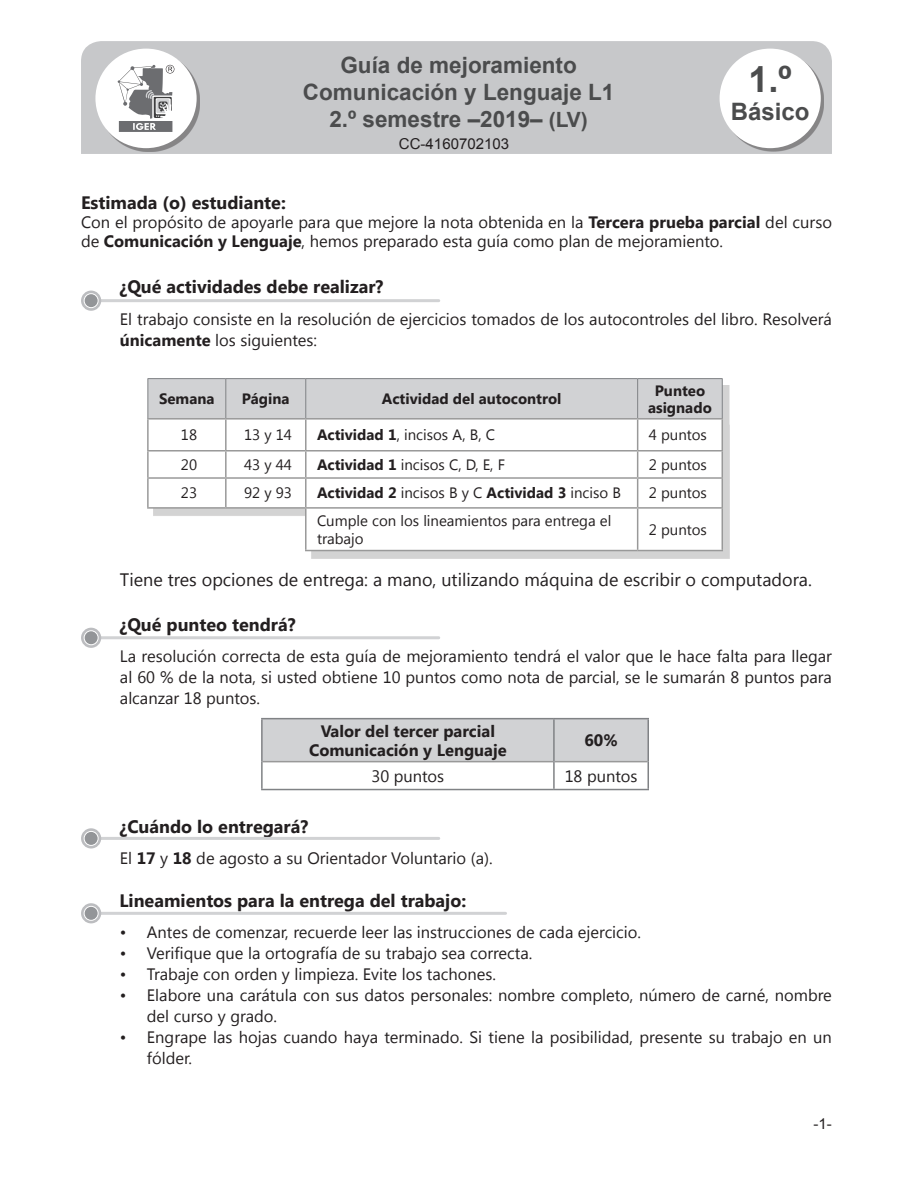
<style>
.page{position:relative;width:913px;height:1183px;background:#fff}
.page>*{position:absolute;margin:0;border:0;box-sizing:border-box;transform-origin:0 0}
.t1{font:700 36px "Arial";color:#4b4c4d}
.t2{font:700 24px "Arial";color:#4b4c4d}
.t3{font:700 22.5px/27px "Arial";color:#4b4c4d;text-align:center}
.t4{font:700 18px "Segoe UI";color:#231f20}
.t5{font:18px "Segoe UI";color:#231f20}
.t6{font:16.5px/21px "Segoe UI";color:#231f20}
.t7{font:700 16.5px/18.9px "Segoe UI";color:#231f20;text-align:center}
.t8{font:15px/18px "Segoe UI";color:#231f20}
.t9{font:700 15px/17.2px "Segoe UI";color:#231f20;text-align:center}
.t10{font:15px "Arial";color:#231f20}
.s1{font-size:21px}
.s2{font-weight:700}
.s3{font-weight:400}
</style>
<div class="page">
<div style="left:81px;top:41px;width:751px;height:113px;background:#c7c8ca"></div>
<div style="left:99px;top:52px;width:101px;height:100px;background:#231f20;opacity:.4"></div>
<div style="left:95px;top:49px;width:102px;height:99px;background:#fff;border-radius:50%"></div>
<svg style="left:118px;top:65px;width:56px;height:67px"></svg>
<div style="left:722px;top:52px;width:102px;height:99px;background:#231f20;opacity:.4"></div>
<div style="left:719px;top:49px;width:101px;height:99px;background:#fff;border-radius:50%"></div>
<hr style="left:99px;top:299px;width:340px;height:3px;background:#d1d2d4">
<svg style="left:81px;top:290px;width:20px;height:21px"></svg>
<div style="left:84px;top:294px;width:14px;height:14px;background:#939598;border-radius:50%"></div>
<div style="left:84px;top:293px;width:14px;height:15px;border:1px solid #fff;border-radius:50%"></div>
<div style="left:154px;top:385px;width:576px;height:173px;background:#231f20;opacity:.2"></div>
<div style="left:148px;top:379px;width:574px;height:39px;background:#d1d2d4"></div>
<svg style="left:148px;top:419px;width:573px;height:131px"></svg>
<hr style="left:147px;top:378px;width:79px;height:1px;background:#808285">
<hr style="left:147px;top:379px;width:1px;height:39px;background:#808285">
<hr style="left:226px;top:378px;width:80px;height:1px;background:#808285">
<hr style="left:225px;top:379px;width:1px;height:39px;background:#808285">
<hr style="left:306px;top:378px;width:331px;height:1px;background:#808285">
<hr style="left:305px;top:379px;width:1px;height:39px;background:#808285">
<hr style="left:637px;top:378px;width:85px;height:1px;background:#808285">
<hr style="left:637px;top:379px;width:1px;height:39px;background:#808285">
<hr style="left:722px;top:379px;width:1px;height:39px;background:#808285">
<hr style="left:147px;top:419px;width:2px;height:31px;background:#999">
<hr style="left:147px;top:451px;width:2px;height:26px;background:#999">
<hr style="left:305px;top:508px;width:1px;height:42px;background:#999">
<hr style="left:637px;top:508px;width:1px;height:42px;background:#999">
<hr style="left:305px;top:550px;width:332px;height:1px;background:#999">
<hr style="left:306px;top:450px;width:331px;height:1px;background:#999">
<hr style="left:147px;top:477px;width:79px;height:2px;background:#999">
<hr style="left:147px;top:479px;width:2px;height:28px;background:#999">
<hr style="left:226px;top:477px;width:80px;height:2px;background:#999">
<hr style="left:306px;top:477px;width:331px;height:2px;background:#999">
<svg style="left:305px;top:451px;width:1px;height:56px"></svg>
<svg style="left:637px;top:451px;width:1px;height:56px"></svg>
<hr style="left:147px;top:507px;width:79px;height:1px;background:#999">
<hr style="left:226px;top:507px;width:80px;height:1px;background:#999">
<hr style="left:306px;top:507px;width:331px;height:1px;background:#999">
<hr style="left:147px;top:418px;width:79px;height:1px;background:#999">
<hr style="left:226px;top:418px;width:80px;height:1px;background:#999">
<hr style="left:306px;top:418px;width:331px;height:1px;background:#999">
<hr style="left:637px;top:418px;width:86px;height:1px;background:#999">
<hr style="left:147px;top:450px;width:79px;height:1px;background:#999">
<hr style="left:226px;top:450px;width:80px;height:1px;background:#999">
<hr style="left:637px;top:450px;width:86px;height:1px;background:#999">
<hr style="left:637px;top:477px;width:86px;height:2px;background:#999">
<hr style="left:637px;top:507px;width:86px;height:1px;background:#999">
<hr style="left:637px;top:550px;width:86px;height:1px;background:#999">
<hr style="left:225px;top:419px;width:1px;height:31px;background:#999">
<hr style="left:305px;top:419px;width:1px;height:31px;background:#999">
<hr style="left:637px;top:419px;width:1px;height:31px;background:#999">
<hr style="left:721px;top:419px;width:2px;height:31px;background:#999">
<svg style="left:225px;top:451px;width:1px;height:56px"></svg>
<hr style="left:721px;top:451px;width:2px;height:26px;background:#999">
<hr style="left:721px;top:479px;width:2px;height:28px;background:#999">
<hr style="left:721px;top:508px;width:2px;height:42px;background:#999">
<hr style="left:99px;top:636px;width:340px;height:3px;background:#d1d2d4">
<svg style="left:81px;top:627px;width:20px;height:21px"></svg>
<div style="left:84px;top:631px;width:14px;height:14px;background:#939598;border-radius:50%"></div>
<div style="left:84px;top:630px;width:14px;height:15px;border:1px solid #fff;border-radius:50%"></div>
<hr style="left:99px;top:837px;width:340px;height:3px;background:#d1d2d4">
<svg style="left:81px;top:828px;width:20px;height:20px"></svg>
<div style="left:84px;top:831px;width:14px;height:14px;background:#939598;border-radius:50%"></div>
<div style="left:84px;top:831px;width:14px;height:15px;border:1px solid #fff;border-radius:50%"></div>
<hr style="left:99px;top:912px;width:406px;height:3px;background:#d1d2d4">
<svg style="left:81px;top:903px;width:20px;height:20px"></svg>
<div style="left:84px;top:906px;width:14px;height:14px;background:#939598;border-radius:50%"></div>
<div style="left:84px;top:906px;width:14px;height:14px;border:1px solid #fff;border-radius:50%"></div>
<hr style="left:554px;top:718px;width:95px;height:1px;background:#808285">
<hr style="left:647px;top:719px;width:2px;height:42px;background:#808285">
<svg style="left:261px;top:718px;width:387px;height:71px"></svg>
<hr style="left:647px;top:761px;width:2px;height:28px;background:#808285">
<hr style="left:261px;top:789px;width:293px;height:1px;background:#808285">
<hr style="left:554px;top:789px;width:95px;height:1px;background:#808285">
<h3 class="t3" style="left:303px;top:52px;width:313px">Guía de mejoramiento<br>Comunicación y Lenguaje L1<br>2.º semestre –2019– <span class="s1">(LV)</span></h3>
<h1 class="t1" style="left:748px;top:55px;width:45px">1.º</h1>
<h2 class="t2" style="left:731px;top:96px;width:80px">Básico</h2>
<p class="t10" style="left:399px;top:134px;width:112px">CC-4160702103</p>
<p class="t4" style="left:81px;top:190px;width:206px">Estimada (o) estudiante:</p>
<p class="t6" style="left:81px;top:212px;width:752px;line-height:19px">Con el propósito de apoyarle para que mejore la nota obtenida en la <span class="s2">Tercera prueba parcial</span> del curso de <span class="s2">Comunicación y Lenguaje</span>, hemos preparado esta guía como plan de mejoramiento.</p>
<p class="t4" style="left:119px;top:274px;width:265px">¿Qué actividades debe realizar?</p>
<p class="t6" style="left:120px;top:308px;width:713px">El trabajo consiste en la resolución de ejercicios tomados de los autocontroles del libro. Resolverá <span class="s2">únicamente</span> los siguientes:</p>
<p class="t9" style="left:159px;top:389px;width:57px">Semana</p>
<p class="t9" style="left:242px;top:389px;width:49px">Página</p>
<p class="t9" style="left:382px;top:389px;width:181px">Actividad del autocontrol</p>
<p class="t9" style="left:648px;top:381px;width:65px">Punteo asignado</p>
<p class="t8" style="left:181px;top:425px;width:18px">18</p>
<p class="t8" style="left:244px;top:425px;width:49px">13 y 14</p>
<p class="t8" style="left:317px;top:425px;width:180px"><span class="s2">Actividad 1</span>, incisos A, B, C</p>
<p class="t8" style="left:649px;top:425px;width:60px">4 puntos</p>
<p class="t8" style="left:181px;top:455px;width:18px">20</p>
<p class="t8" style="left:244px;top:455px;width:49px">43 y 44</p>
<p class="t8" style="left:317px;top:455px;width:189px"><span class="s2">Actividad 1</span> incisos C, D, E, F</p>
<p class="t8" style="left:649px;top:455px;width:60px">2 puntos</p>
<p class="t8" style="left:181px;top:483px;width:18px">23</p>
<p class="t8" style="left:244px;top:483px;width:49px">92 y 93</p>
<p class="t9" style="left:317px;top:483px;width:305px">Actividad 2 <span class="s3">incisos B y C</span> Actividad 3 <span class="s3">inciso B</span></p>
<p class="t8" style="left:649px;top:483px;width:60px">2 puntos</p>
<p class="t8" style="left:317px;top:511px;width:296px">Cumple con los lineamientos para entrega el trabajo</p>
<p class="t8" style="left:649px;top:520px;width:60px">2 puntos</p>
<p class="t5" style="left:120px;top:567px;width:693px">Tiene tres opciones de entrega: a mano, utilizando máquina de escribir o computadora.</p>
<p class="t4" style="left:119px;top:611px;width:178px">¿Qué punteo tendrá?</p>
<p class="t6" style="left:120px;top:644px;width:713px;text-align:justify">La resolución correcta de esta guía de mejoramiento tendrá el valor que le hace falta para llegar al 60 % de la nota, si usted obtiene 10 puntos como nota de parcial, se le sumarán 8 puntos para alcanzar 18 puntos.</p>
<p class="t7" style="left:309px;top:720px;width:199px">Valor del tercer parcial<br>Comunicación y Lenguaje</p>
<p class="t7" style="left:584px;top:730px;width:35px">60%</p>
<p class="t6" style="left:371px;top:764px;width:74px">30 puntos</p>
<p class="t6" style="left:564px;top:764px;width:74px">18 puntos</p>
<p class="t4" style="left:119px;top:813px;width:190px">¿Cuándo lo entregará?</p>
<p class="t6" style="left:120px;top:847px;width:374px">El <span class="s2">17</span> y <span class="s2">18</span> de agosto a su Orientador Voluntario (a).</p>
<p class="t4" style="left:119px;top:888px;width:348px">Lineamientos para la entrega del trabajo:</p>
<p class="t6" style="left:120px;top:920px;width:523px">• Antes de comenzar, recuerde leer las instrucciones de cada ejercicio.</p>
<p class="t6" style="left:120px;top:941px;width:414px">• Verifique que la ortografía de su trabajo sea correcta.</p>
<p class="t6" style="left:120px;top:963px;width:378px">• Trabaje con orden y limpieza. Evite los tachones.</p>
<p class="t6" style="left:147px;top:984px;width:686px;text-indent:-27px">• Elabore una carátula con sus datos personales: nombre completo, número de carné, nombre del curso y grado.</p>
<p class="t6" style="left:147px;top:1026px;width:686px;text-indent:-27px">• Engrape las hojas cuando haya terminado. Si tiene la posibilidad, presente su trabajo en un fólder.</p>
<p class="t10" style="left:813px;top:1113px;width:20px">-1-</p>
</div>
